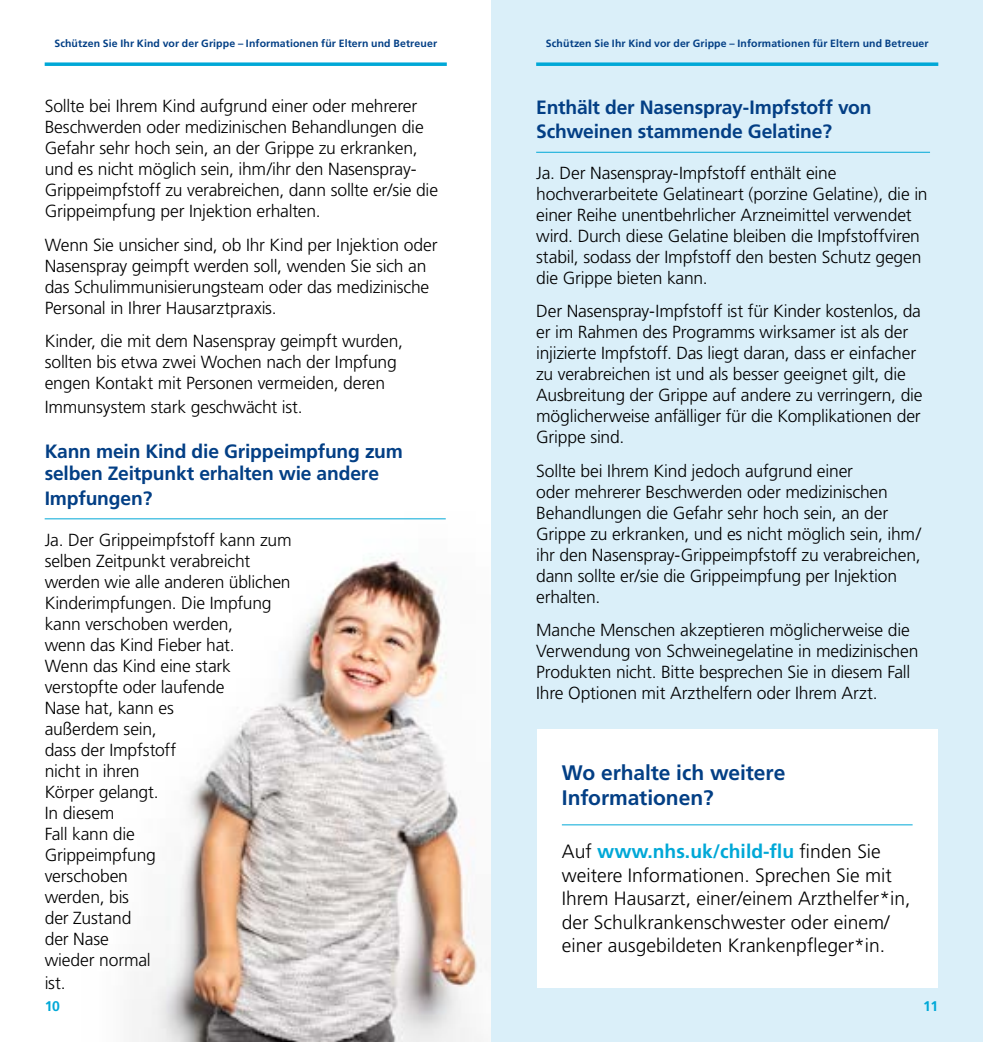
<style>
.page{position:relative;width:983px;height:1042px;background:#fff}
.page>*{position:absolute;margin:0;border:0;box-sizing:border-box;transform-origin:0 0}
.t1{font:700 21px/24.5px "Frutiger";letter-spacing:-.005em;color:#033f85}
.t2{font:300 19.25px/23.6px "Frutiger";color:#000}
.t3{font:700 19.25px/22.8px "Frutiger";letter-spacing:-.01em;color:#033f85}
.t4{font:300 17.5px/21px "Frutiger";letter-spacing:-.01em;color:#000}
.t5{font:700 14px "Frutiger";color:#00a8d7}
.t6{font:700 10.5px "Frutiger";letter-spacing:.01em;color:#033f85}
.s1{font-weight:700;color:#00a8d7}
</style>
<div class="page">
<img style="left:44px;top:518px;width:437px;height:524px">
<div style="left:491px;top:0;width:491px;height:1042px;background:#daeff9"></div>
<svg style="left:45px;top:62px;width:401px;height:4px;fill:#05a9d7"></svg>
<svg style="left:536px;top:62px;width:402px;height:4px;fill:#08aad8"></svg>
<hr style="left:45px;top:518px;width:400px;height:1px;background:#00a8d7">
<hr style="left:536px;top:152px;width:393px;height:1px;background:#00a8d7">
<div style="left:537px;top:729px;width:400px;height:258px;background:#fff"></div>
<hr style="left:561px;top:824px;width:351px;height:1px;background:#00a8d7">
<p class="t6" style="left:54px;top:37px;width:384px">Schützen Sie Ihr Kind vor der Grippe – Informationen für Eltern und Betreuer</p>
<p class="t6" style="left:545px;top:37px;width:384px">Schützen Sie Ihr Kind vor der Grippe – Informationen für Eltern und Betreuer</p>
<p class="t4" style="left:45px;top:96px;width:395px">Sollte bei Ihrem Kind aufgrund einer oder mehrerer Beschwerden oder medizinischen Behandlungen die Gefahr sehr hoch sein, an der Grippe zu erkranken, und es nicht möglich sein, ihm/ihr den Nasenspray-Grippeimpfstoff zu verabreichen, dann sollte er/sie die Grippeimpfung per Injektion erhalten.</p>
<p class="t4" style="left:45px;top:234px;width:394px">Wenn Sie unsicher sind, ob Ihr Kind per Injektion oder Nasenspray geimpft werden soll, wenden Sie sich an das Schulimmunisierungsteam oder das medizinische Personal in Ihrer Hausarztpraxis.</p>
<p class="t4" style="left:45px;top:331px;width:360px">Kinder, die mit dem Nasenspray geimpft wurden, sollten bis etwa zwei Wochen nach der Impfung engen Kontakt mit Personen vermeiden, deren</p>
<p class="t4" style="left:45px;top:396px;width:259px">Immunsystem stark geschwächt ist.</p>
<p class="t3" style="left:45px;top:439px;width:360px">Kann mein Kind die Grippeimpfung zum selben Zeitpunkt erhalten wie andere</p>
<p class="t3" style="left:45px;top:487px;width:109px">Impfungen?</p>
<p class="t4" style="left:45px;top:529px;width:248px">Ja. Der Grippeimpfstoff kann zum selben Zeitpunkt verabreicht werden wie alle anderen üblichen<br>Kinderimpfungen. Die Impfung kann verschoben werden,<br>wenn das Kind Fieber hat.<br>Wenn das Kind eine stark verstopfte oder laufende<br>Nase hat, kann es<br>außerdem sein,<br>dass der Impfstoff<br>nicht in ihren<br>Körper gelangt.<br>In diesem<br>Fall kann die<br>Grippeimpfung<br>verschoben<br>werden, bis<br>der Zustand<br>der Nase<br>wieder normal</p>
<p class="t4" style="left:45px;top:973px;width:22px">ist.</p>
<p class="t3" style="left:536px;top:95px;width:337px;line-height:24.5px">Enthält der Nasenspray-Impfstoff von<br>Schweinen stammende Gelatine?</p>
<p class="t4" style="left:536px;top:163px;width:393px">Ja. Der Nasenspray-Impfstoff enthält eine hochverarbeitete Gelatineart (porzine Gelatine), die in einer Reihe unentbehrlicher Arzneimittel verwendet wird. Durch diese Gelatine bleiben die Impfstoffviren stabil, sodass der Impfstoff den besten Schutz gegen die Grippe bieten kann.</p>
<p class="t4" style="left:536px;top:301px;width:388px">Der Nasenspray-Impfstoff ist für Kinder kostenlos, da er im Rahmen des Programms wirksamer ist als der injizierte Impfstoff. Das liegt daran, dass er einfacher zu verabreichen ist und als besser geeignet gilt, die Ausbreitung der Grippe auf andere zu verringern, die möglicherweise anfälliger für die Komplikationen der Grippe sind.</p>
<p class="t4" style="left:536px;top:460px;width:386px">Sollte bei Ihrem Kind jedoch aufgrund einer<br>oder mehrerer Beschwerden oder medizinischen Behandlungen die Gefahr sehr hoch sein, an der Grippe zu erkranken, und es nicht möglich sein, ihm/ ihr den Nasenspray-Grippeimpfstoff zu verabreichen, dann sollte er/sie die Grippeimpfung per Injektion erhalten.</p>
<p class="t4" style="left:536px;top:619px;width:383px">Manche Menschen akzeptieren möglicherweise die Verwendung von Schweinegelatine in medizinischen Produkten nicht. Bitte besprechen Sie in diesem Fall Ihre Optionen mit Arzthelfern oder Ihrem Arzt.</p>
<p class="t1" style="left:561px;top:760px;width:225px">Wo erhalte ich weitere<br>Informationen?</p>
<p class="t2" style="left:561px;top:840px;width:350px">Auf <span class="s1">www.nhs.uk/child-flu</span> finden Sie weitere Informationen. Sprechen Sie mit Ihrem Hausarzt, einer/einem Arzthelfer*in, der Schulkrankenschwester oder einem/ einer ausgebildeten Krankenpfleger*in.</p>
<p class="t5" style="left:45px;top:998px;width:17px">10</p>
<p class="t5" style="left:922px;top:998px;width:17px">11</p>
</div>
